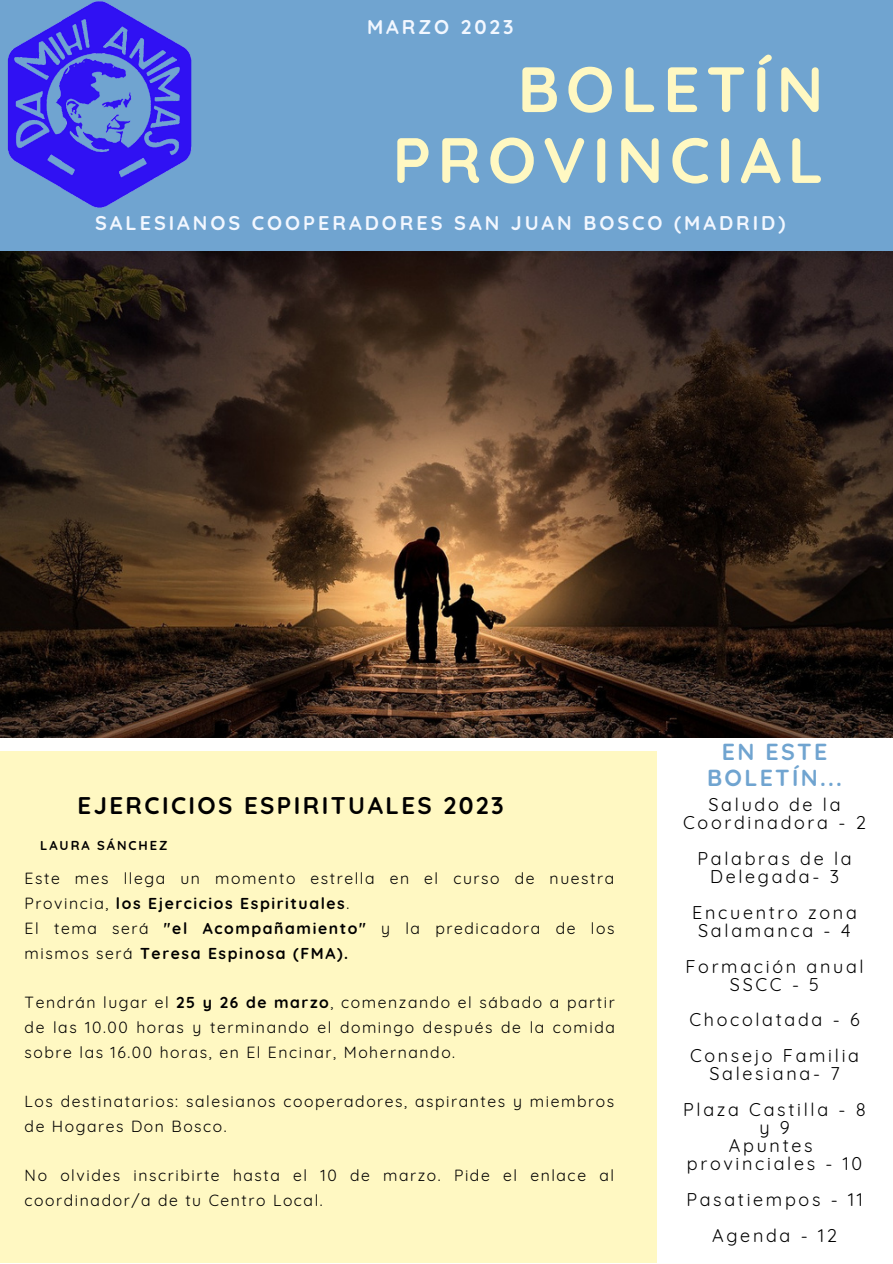
<style>
.page{position:relative;width:893px;height:1264px;background:#fff}
.page>*{position:absolute;margin:0;border:0;box-sizing:border-box;transform-origin:0 0}
.t1{font:700 63.9px/70.8px "Quicksand";letter-spacing:.1em;color:#fff8c2;text-align:right}
.t2{font:700 24px "Quicksand";letter-spacing:.1em;color:#000}
.t3{font:700 23.1px/25.8px "Quicksand";letter-spacing:.1em;color:#70a4d0;text-align:center}
.t4{font:700 19.8px "Quicksand";letter-spacing:.15em;color:#f2f7ff}
.t5{font:18px/18px "Quicksand";letter-spacing:.15em;color:#000;text-align:center}
.t6{font:15.75px/24.8px "Quicksand";letter-spacing:.1em;color:#000}
.t7{font:700 12.9px "Quicksand";letter-spacing:.15em;color:#000}
.s1{font-weight:700}
</style>
<div class="page">
<div style="left:0;top:0;width:892px;height:252px;background:#70a4d0"></div>
<div style="left:0;top:751px;width:656px;height:511px;background:#fff8c2"></div>
<img style="left:7px;top:1px;width:185px;height:207px">
<img style="left:0;top:252px;width:892px;height:485px">
<p class="t4" style="left:367px;top:14px;width:148px">MARZO 2023</p>
<h1 class="t1" style="left:392px;top:53px;width:432px">BOLETÍN<br>PROVINCIAL</h1>
<p class="t4" style="left:95px;top:210px;width:691px">SALESIANOS COOPERADORES SAN JUAN BOSCO (MADRID)</p>
<h2 class="t2" style="left:78px;top:790px;width:427px">EJERCICIOS ESPIRITUALES 2023</h2>
<p class="t7" style="left:40px;top:837px;width:129px">LAURA SÁNCHEZ</p>
<p class="t6" style="left:25px;top:866px;width:591px">Este mes llega un momento estrella en el curso de nuestra Provincia, <span class="s1">los Ejercicios Espirituales</span>.<br>El tema será <span class="s1">"el Acompañamiento"</span> y la predicadora de los mismos será <span class="s1">Teresa Espinosa (FMA).</span></p>
<p class="t6" style="left:25px;top:989px;width:592px;text-align:justify">Tendrán lugar el <span class="s1">25 y 26 de marzo</span>, comenzando el sábado a partir de las 10.00 horas y terminando el domingo después de la comida sobre las 16.00 horas, en El Encinar, Mohernando.</p>
<p class="t6" style="left:25px;top:1088px;width:591px">Los destinatarios: salesianos cooperadores, aspirantes y miembros de Hogares Don Bosco.</p>
<p class="t6" style="left:25px;top:1162px;width:591px">No olvides inscribirte hasta el 10 de marzo. Pide el enlace al coordinador/a de tu Centro Local.</p>
<h3 class="t3" style="left:707px;top:738px;width:136px">EN ESTE<br>BOLETÍN...</h3>
<p class="t5" style="left:683px;top:794px;width:184px">Saludo de la<br>Coordinadora - 2</p>
<p class="t5" style="left:697px;top:848px;width:156px">Palabras de la<br>Delegada- 3</p>
<p class="t5" style="left:692px;top:902px;width:166px">Encuentro zona<br>Salamanca - 4</p>
<p class="t5" style="left:685px;top:956px;width:180px">Formación anual<br>SSCC - 5</p>
<p class="t5" style="left:689px;top:1001px;width:172px;line-height:36px;text-align:left">Chocolatada - 6<br>Consejo Familia</p>
<p class="t5" style="left:683px;top:1055px;width:184px;line-height:36px">Salesiana- 7<br>Plaza Castilla - 8</p>
<p class="t5" style="left:686px;top:1118px;width:177px">y 9<br>Apuntes provinciales - 10</p>
<p class="t5" style="left:686px;top:1181px;width:178px;line-height:36px">Pasatiempos - 11<br>Agenda - 12</p>
</div>
